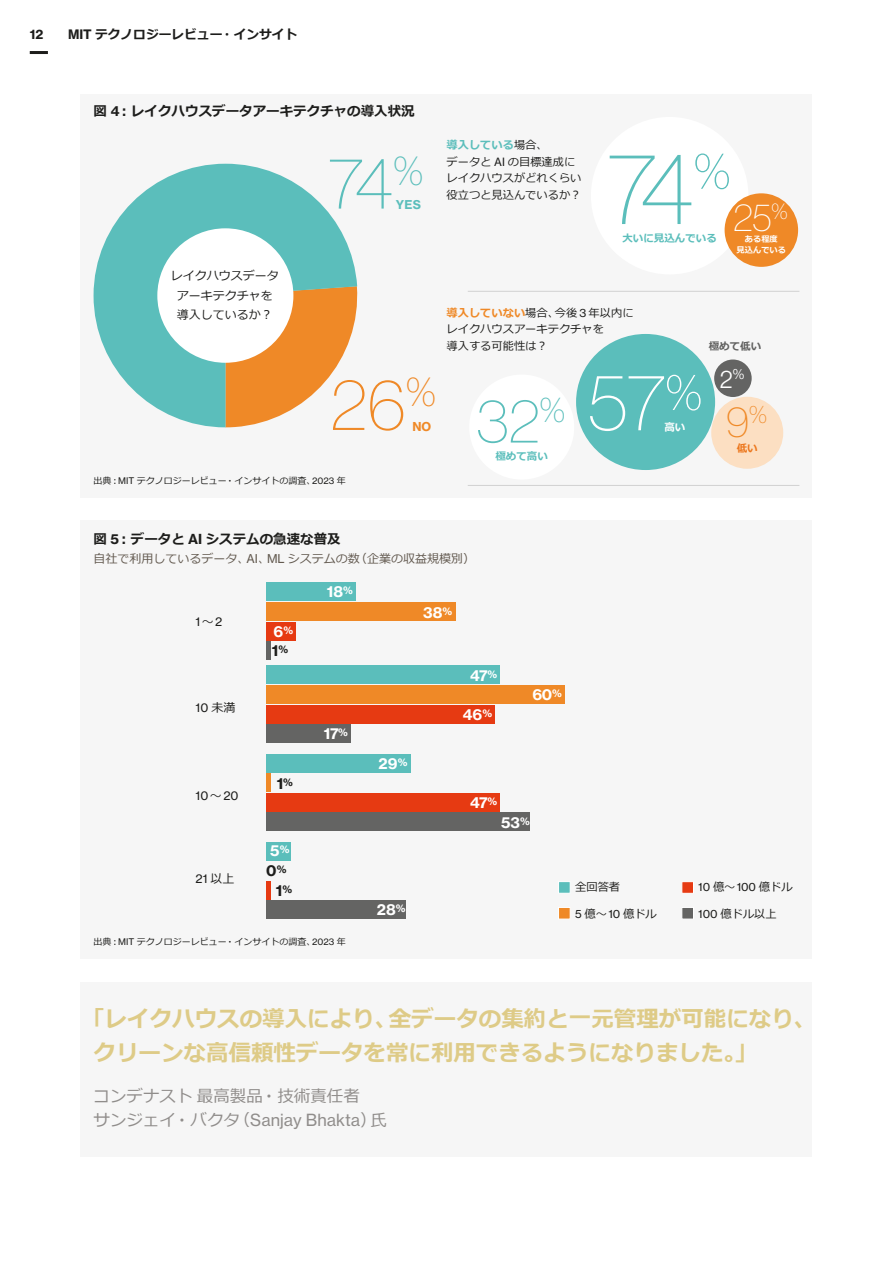
<style>
.page{position:relative;width:893px;height:1263px;background:#fff}
.page>*{position:absolute;margin:0;border:0;box-sizing:border-box;transform-origin:0 0}
.figure_hed{font:99.9px "N Haas Grotesk DS Std 25 Th";color:#5bbebb}
.figure_hed-2{font:78.9px "N Haas Grotesk DS Std 25 Th";color:#fff}
.figure_hed-3{font:71.4px "N Haas Grotesk DS Std 25 Th";color:#5bbebb}
.figure_hed-4{font:71.4px "N Haas Grotesk DS Std 25 Th";color:#ef8927}
.figure_hed-5{font:60.9px "N Haas Grotesk DS Std 25 Th";color:#5bbebb}
.figure_hed-6{font:42.9px "N Haas Grotesk DS Std 25 Th";color:#ef8927}
.figure_hed-7{font:38.25px "N Haas Grotesk DS Std 25 Th";color:#fff}
.figure_hed-8{font:24.9px "N Haas Grotesk DS Std 45 Lt";color:#fff}
.callout_jp{font:700 22.5px/33.8px "Meiryo";color:#decb87}
.atribution_jp{font:16.5px/24px "Meiryo";color:#908d8b}
.data_larger{font:15px "N Haas Grotesk TX Std 75 Bd";letter-spacing:.005em;color:#fff}
.data_larger-2{font:15px "N Haas Grotesk TX Std 75 Bd";color:#1d1d1b}
.figure-hed_9pt_T75Bold_jp{font:700 13.5px "Meiryo";color:#1d1d1b}
.t1{font:12.9px "N Haas Grotesk TX Pro 75 Bd";color:#1d1d1b}
.t2{font:700 12.75px "Meiryo";color:#1d1d1b}
.figure-hed_8pt_T55Reg_jp{font:12.15px "N Haas Grotesk TX Pro 75 Bd";color:#ef8927}
.figure-hed_8pt_T55Reg_jp-2{font:12px "Meiryo";color:#62594f}
.figure-hed_8pt_T55Reg_jp-3{font:12px/19.5px "Meiryo";color:#1d1d1b;text-align:center}
.figure-hed_8pt_T55Reg_jp-4{font:12px "N Haas Grotesk TX Pro 55 Rg";color:#1d1d1b}
.figure_hed-9{font:12px "N Haas Grotesk TX Std 75 Bd";color:#5bbebb}
.figure_data_7_5pt_T55Reg_jp{font:11.25px/16.5px "Meiryo";color:#1d1d1b}
.figure_data_7_5pt_T55Reg_jp-2{font:11.25px "N Haas Grotesk TX Pro 55 Rg";color:#1d1d1b}
.figure_data_7pt_centered_T55Reg_jp{font:700 10.5px "Meiryo";color:#5bbebb}
.figure-hed_8pt_T55Reg_jp-5{font:700 10.5px "Meiryo";color:#5bbebb}
.t3{font:700 10.5px "Meiryo";color:#646463}
.figure-hed_8pt_T55Reg_jp-6{font:700 10.5px "Meiryo";color:#fff}
.t4{font:700 10.5px "Meiryo";color:#ef8927}
.figure-credit_source_6pt_jp{font:9px "Meiryo";color:#1d1d1b}
.figure-hed_8pt_T55Reg_jp-7{font:700 8.25px/10.5px "Meiryo";color:#fff;text-align:center}
.s1{font-family:"N Haas Grotesk TX Pro 75 Bd";font-weight:400;font-size:12.9px}
.s2{font-family:"N Haas Grotesk TX Pro 75 Bd";font-weight:400;font-size:13.65px}
.s3{font-family:"N Haas Grotesk TX Pro 55 Rg"}
.s4{font-weight:700;color:#5bbebb}
.s5{font-weight:700;color:#ef8927}
.s6{font-family:"Meiryo"}
</style>
<div class="page">
<hr style="left:30px;top:51px;width:18px;height:3px;background:#1d1d1b">
<div style="left:81px;top:982px;width:731px;height:175px;background:#f6f6f6"></div>
<div style="left:81px;top:521px;width:731px;height:438px;background:#f6f6f6"></div>
<div style="left:558px;top:881px;width:13px;height:13px;background:#5bbebb;border:1px solid #fff"></div>
<div style="left:558px;top:907px;width:13px;height:12px;background:#ef8927;border:1px solid #fff"></div>
<div style="left:681px;top:881px;width:13px;height:13px;background:#e63a12;border:1px solid #fff"></div>
<div style="left:681px;top:907px;width:13px;height:12px;background:#646463;border:1px solid #fff"></div>
<div style="left:266px;top:900px;width:140px;height:18px;background:#646463"></div>
<div style="left:266px;top:881px;width:5px;height:18px;background:#e63a12"></div>
<div style="left:266px;top:842px;width:25px;height:18px;background:#5bbebb"></div>
<div style="left:266px;top:774px;width:5px;height:18px;background:#ef8927"></div>
<div style="left:266px;top:754px;width:145px;height:18px;background:#5bbebb"></div>
<div style="left:266px;top:793px;width:234px;height:18px;background:#e63a12"></div>
<div style="left:266px;top:813px;width:264px;height:18px;background:#646463"></div>
<div style="left:266px;top:725px;width:85px;height:18px;background:#646463"></div>
<div style="left:266px;top:705px;width:229px;height:18px;background:#e63a12"></div>
<div style="left:266px;top:686px;width:299px;height:18px;background:#ef8927"></div>
<div style="left:266px;top:666px;width:234px;height:18px;background:#5bbebb"></div>
<div style="left:266px;top:642px;width:5px;height:18px;background:#646463"></div>
<div style="left:266px;top:622px;width:30px;height:18px;background:#e63a12"></div>
<div style="left:266px;top:603px;width:189px;height:18px;background:#ef8927"></div>
<div style="left:266px;top:583px;width:90px;height:18px;background:#5bbebb"></div>
<div style="left:81px;top:94px;width:731px;height:403px;background:#f6f6f6"></div>
<svg style="left:94px;top:164px;width:263px;height:263px;fill:#5bbebb"></svg>
<div style="left:591px;top:117px;width:157px;height:157px;background:#fff;border-radius:50%"></div>
<hr style="left:468px;top:291px;width:331px;height:1px;background:#d1d1d1">
<hr style="left:468px;top:485px;width:331px;height:1px;background:#d1d1d1">
<div style="left:157px;top:228px;width:136px;height:135px;background:#fff;border-radius:50%"></div>
<div style="left:725px;top:193px;width:73px;height:74px;background:#ef8927;border-radius:50%"></div>
<div style="left:469px;top:375px;width:105px;height:105px;background:#fff;border-radius:50%"></div>
<div style="left:576px;top:334px;width:139px;height:136px;background:#5bbebb;border-radius:50%"></div>
<div style="left:711px;top:397px;width:72px;height:72px;background:#fcdfc2;border-radius:50%"></div>
<div style="left:714px;top:359px;width:38px;height:38px;background:#646463;border-radius:50%"></div>
<p class="t1" style="left:30px;top:26px;width:15px">12</p>
<p class="t2" style="left:68px;top:26px;width:231px"><span class="s1">MIT</span> テクノロジーレビュー・インサイト</p>
<p class="figure-hed_9pt_T75Bold_jp" style="left:94px;top:102px;width:323px">図 <span class="s2">4</span>︓レイクハウスデータアーキテクチャの導入状況</p>
<p class="figure-hed_8pt_T55Reg_jp-3" style="left:171px;top:267px;width:109px">レイクハウスデータアーキテクチャを導入しているか︖</p>
<p class="figure_hed-3" style="left:328px;top:144px;width:96px">74<sup>%</sup></p>
<p class="figure_hed-9" style="left:396px;top:197px;width:27px">YES</p>
<p class="figure_hed-4" style="left:331px;top:365px;width:107px">26<sup>%</sup></p>
<p class="figure-hed_8pt_T55Reg_jp" style="left:412px;top:419px;width:20px">NO</p>
<p class="figure-credit_source_6pt_jp" style="left:94px;top:474px;width:254px">出典︓<span class="s3">MIT</span> テクノロジーレビュー・インサイトの調査、<span class="s3">2023</span> 年</p>
<p class="figure_data_7_5pt_T55Reg_jp" style="left:446px;top:137px;width:136px"><span class="s4">導入している</span>場合、<br>データと <span class="s3">AI</span> の目標達成にレイクハウスがどれくらい役立つと見込んでいるか︖</p>
<p class="figure_hed" style="left:607px;top:133px;width:125px">74<sup>%</sup></p>
<p class="figure_data_7pt_centered_T55Reg_jp" style="left:622px;top:230px;width:96px">大いに見込んでいる</p>
<p class="figure_hed-7" style="left:734px;top:196px;width:55px">25<sup>%</sup></p>
<p class="figure-hed_8pt_T55Reg_jp-7" style="left:737px;top:234px;width:51px">ある程度<br>見込んでいる</p>
<p class="figure_data_7_5pt_T55Reg_jp" style="left:446px;top:305px;width:189px"><span class="s5">導入していない</span>場合、今後 <span class="s3">3</span> 年以内にレイクハウスアーキテクチャを<br>導入する可能性は︖</p>
<p class="figure_hed-5" style="left:477px;top:387px;width:90px">32<sup>%</sup></p>
<p class="figure-hed_8pt_T55Reg_jp-5" style="left:495px;top:449px;width:54px">極めて高い</p>
<p class="figure_hed-2" style="left:588px;top:358px;width:116px">57<sup>%</sup></p>
<p class="figure-hed_8pt_T55Reg_jp-6" style="left:664px;top:419px;width:22px">高い</p>
<p class="t3" style="left:709px;top:339px;width:54px">極めて低い</p>
<p class="figure_hed-8" style="left:720px;top:365px;width:26px">2<sup>%</sup></p>
<p class="figure_hed-6" style="left:726px;top:398px;width:42px">9<sup>%</sup></p>
<p class="t4" style="left:737px;top:441px;width:22px">低い</p>
<p class="figure-hed_9pt_T75Bold_jp" style="left:94px;top:529px;width:249px">図 <span class="s2">5</span>︓データと <span class="s2">AI</span> システムの急速な普及</p>
<p class="figure-hed_8pt_T55Reg_jp-2" style="left:94px;top:550px;width:383px">自社で利用しているデータ、<span class="s3">AI</span>、<span class="s3">ML</span> システムの数（企業の収益規模別）</p>
<p class="figure-hed_8pt_T55Reg_jp-4" style="left:196px;top:614px;width:28px">1<span class="s6">～</span>2</p>
<p class="figure-hed_8pt_T55Reg_jp-4" style="left:196px;top:700px;width:41px">10 <span class="s6">未満</span></p>
<p class="figure-hed_8pt_T55Reg_jp-4" style="left:196px;top:788px;width:44px">10<span class="s6">～</span>20</p>
<p class="figure-hed_8pt_T55Reg_jp-4" style="left:196px;top:871px;width:40px">21 <span class="s6">以上</span></p>
<p class="data_larger" style="left:273px;top:622px;width:21px">6<sup>%</sup></p>
<p class="data_larger-2" style="left:272px;top:641px;width:18px">1<sup>%</sup></p>
<p class="data_larger-2" style="left:277px;top:774px;width:18px">1<sup>%</sup></p>
<p class="data_larger" style="left:270px;top:841px;width:21px">5<sup>%</sup></p>
<p class="data_larger-2" style="left:266px;top:861px;width:22px">0<sup>%</sup></p>
<p class="data_larger-2" style="left:276px;top:881px;width:18px">1<sup>%</sup></p>
<p class="data_larger" style="left:327px;top:582px;width:28px">18<sup>%</sup></p>
<p class="data_larger" style="left:324px;top:724px;width:26px">17<sup>%</sup></p>
<p class="figure-credit_source_6pt_jp" style="left:94px;top:935px;width:254px">出典︓<span class="s3">MIT</span> テクノロジーレビュー・インサイトの調査、<span class="s3">2023</span> 年</p>
<p class="data_larger" style="left:423px;top:602px;width:31px">38<sup>%</sup></p>
<p class="data_larger" style="left:379px;top:754px;width:31px">29<sup>%</sup></p>
<p class="data_larger" style="left:470px;top:666px;width:29px">47<sup>%</sup></p>
<p class="data_larger" style="left:462px;top:705px;width:31px">46<sup>%</sup></p>
<p class="data_larger" style="left:470px;top:793px;width:29px">47<sup>%</sup></p>
<p class="data_larger" style="left:532px;top:685px;width:31px">60<sup>%</sup></p>
<p class="data_larger" style="left:501px;top:812px;width:30px">53<sup>%</sup></p>
<p class="data_larger" style="left:377px;top:900px;width:30px">28<sup>%</sup></p>
<p class="figure_data_7_5pt_T55Reg_jp" style="left:575px;top:879px;width:46px">全回答者</p>
<p class="figure_data_7_5pt_T55Reg_jp" style="left:575px;top:906px;width:83px"><span class="s3">5</span> 億～<span class="s3">10</span> 億ドル</p>
<p class="figure_data_7_5pt_T55Reg_jp-2" style="left:698px;top:880px;width:96px">10 <span class="s6">億～</span>100 <span class="s6">億ドル</span></p>
<p class="figure_data_7_5pt_T55Reg_jp" style="left:698px;top:906px;width:80px"><span class="s3">100</span> 億ドル以上</p>
<p class="callout_jp" style="left:94px;top:1003px;width:724px;text-indent:-11px">「レイクハウスの導入により、全データの集約と一元管理が可能になり、クリーンな高信頼性データを常に利用できるようになりました。」</p>
<p class="atribution_jp" style="left:94px;top:1085px;width:295px">コンデナスト最高製品・技術責任者<br>サンジェイ・バクタ（<span class="s3">Sanjay Bhakta</span>）氏</p>
</div>
